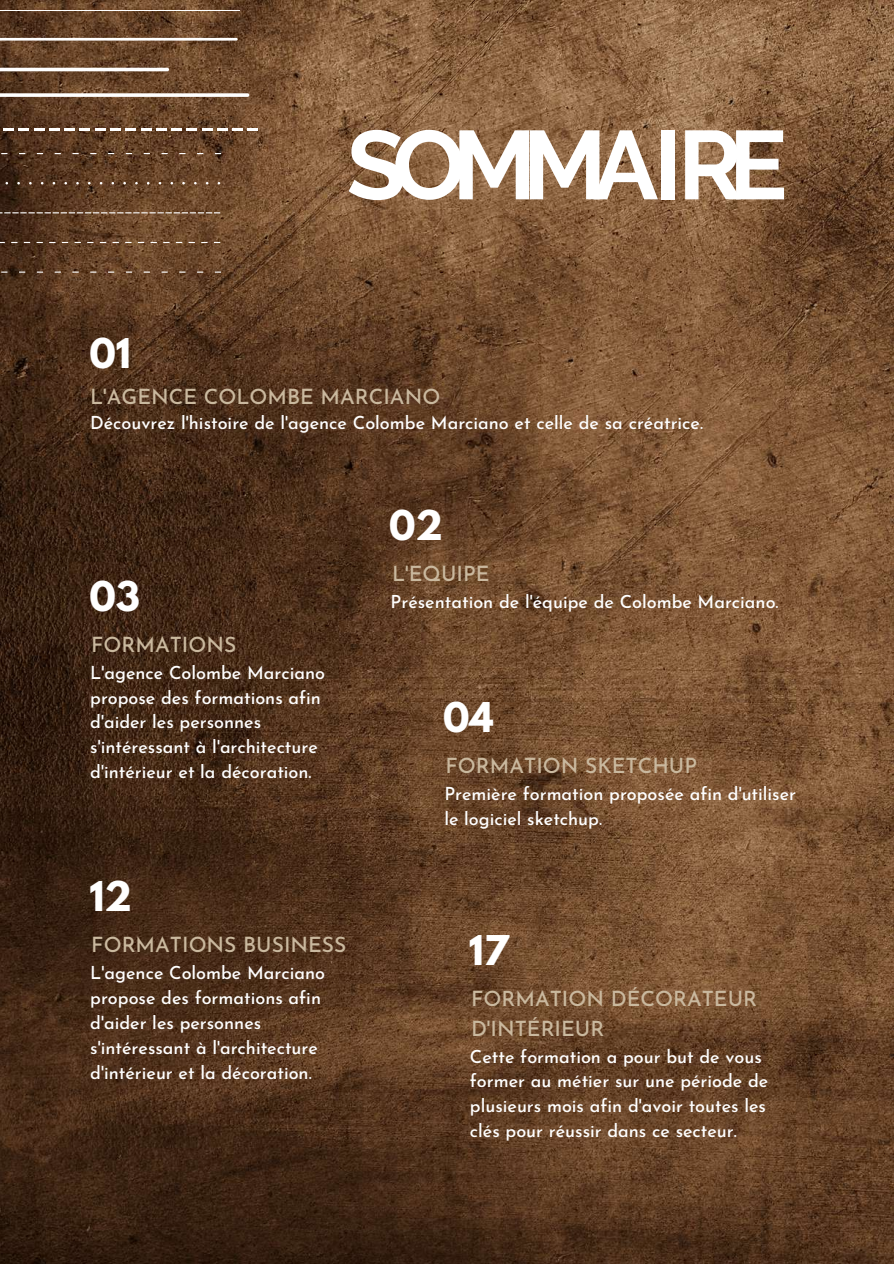
<style>
.page{position:relative;width:894px;height:1264px;background:#fff}
.page>*{position:absolute;margin:0;border:0;box-sizing:border-box;transform-origin:0 0}
.t1{font:700 97.2px "Raleway";letter-spacing:-.14em;color:#fff}
.t2{font:700 36.3px "League Spartan";color:#fff}
.t3{font:500 21px/29.2px "Josefin Sans";color:#cab99f}
.t4{font:500 18px/24.8px "Josefin Sans";color:#fff}
</style>
<div class="page">
<img style="left:0;top:0;width:893px;height:1263px">
<svg style="left:0;top:182px;width:8px;height:2px"></svg>
<svg style="left:0;top:212px;width:220px;height:1px"></svg>
<svg style="left:0;top:271px;width:7px;height:2px"></svg>
<svg style="left:19px;top:271px;width:6px;height:2px"></svg>
<svg style="left:37px;top:271px;width:6px;height:2px"></svg>
<svg style="left:55px;top:271px;width:6px;height:2px"></svg>
<svg style="left:72px;top:271px;width:7px;height:2px"></svg>
<svg style="left:90px;top:271px;width:6px;height:2px"></svg>
<svg style="left:108px;top:271px;width:6px;height:2px"></svg>
<svg style="left:126px;top:271px;width:6px;height:2px"></svg>
<svg style="left:144px;top:271px;width:6px;height:2px"></svg>
<svg style="left:161px;top:271px;width:7px;height:2px"></svg>
<svg style="left:179px;top:271px;width:6px;height:2px"></svg>
<svg style="left:197px;top:271px;width:6px;height:2px"></svg>
<svg style="left:215px;top:271px;width:6px;height:2px"></svg>
<svg style="left:3px;top:128px;width:255px;height:2px"></svg>
<svg style="left:0;top:93px;width:249px;height:4px"></svg>
<svg style="left:0;top:68px;width:169px;height:3px"></svg>
<svg style="left:0;top:38px;width:237px;height:3px"></svg>
<hr style="left:0;top:10px;width:239px;height:1px;background:#fff">
<h1 class="t1" style="left:346px;top:108px;width:442px">SOMMAIRE</h1>
<h2 class="t2" style="left:89px;top:335px;width:43px">01</h2>
<p class="t3" style="left:90px;top:383px;width:351px">L'AGENCE COLOMBE MARCIANO</p>
<p class="t4" style="left:90px;top:412px;width:614px">Découvrez l'histoire de l'agence Colombe Marciano et celle de sa créatrice.</p>
<h2 class="t2" style="left:89px;top:578px;width:52px">03</h2>
<p class="t3" style="left:91px;top:632px;width:147px">FORMATIONS</p>
<p class="t4" style="left:90px;top:662px;width:236px">L'agence Colombe Marciano propose des formations afin d'aider les personnes s'intéressant à l'architecture d'intérieur et la décoration.</p>
<h2 class="t2" style="left:89px;top:878px;width:44px">12</h2>
<p class="t3" style="left:91px;top:932px;width:256px">FORMATIONS BUSINESS</p>
<p class="t4" style="left:90px;top:962px;width:236px">L'agence Colombe Marciano propose des formations afin d'aider les personnes s'intéressant à l'architecture d'intérieur et la décoration.</p>
<h2 class="t2" style="left:389px;top:507px;width:55px">02</h2>
<p class="t3" style="left:392px;top:561px;width:99px">L'EQUIPE</p>
<p class="t4" style="left:390px;top:591px;width:389px">Présentation de l'équipe de Colombe Marciano.</p>
<h2 class="t2" style="left:443px;top:699px;width:52px">04</h2>
<p class="t3" style="left:445px;top:753px;width:253px">FORMATION SKETCHUP</p>
<p class="t4" style="left:444px;top:783px;width:353px">Première formation proposée afin d'utiliser le logiciel sketchup.</p>
<h2 class="t2" style="left:468px;top:932px;width:41px">17</h2>
<p class="t3" style="left:471px;top:986px;width:287px">FORMATION DÉCORATEUR<br>D'INTÉRIEUR</p>
<p class="t4" style="left:470px;top:1045px;width:300px">Cette formation a pour but de vous former au métier sur une période de plusieurs mois afin d'avoir toutes les clés pour réussir dans ce secteur.</p>
</div>
